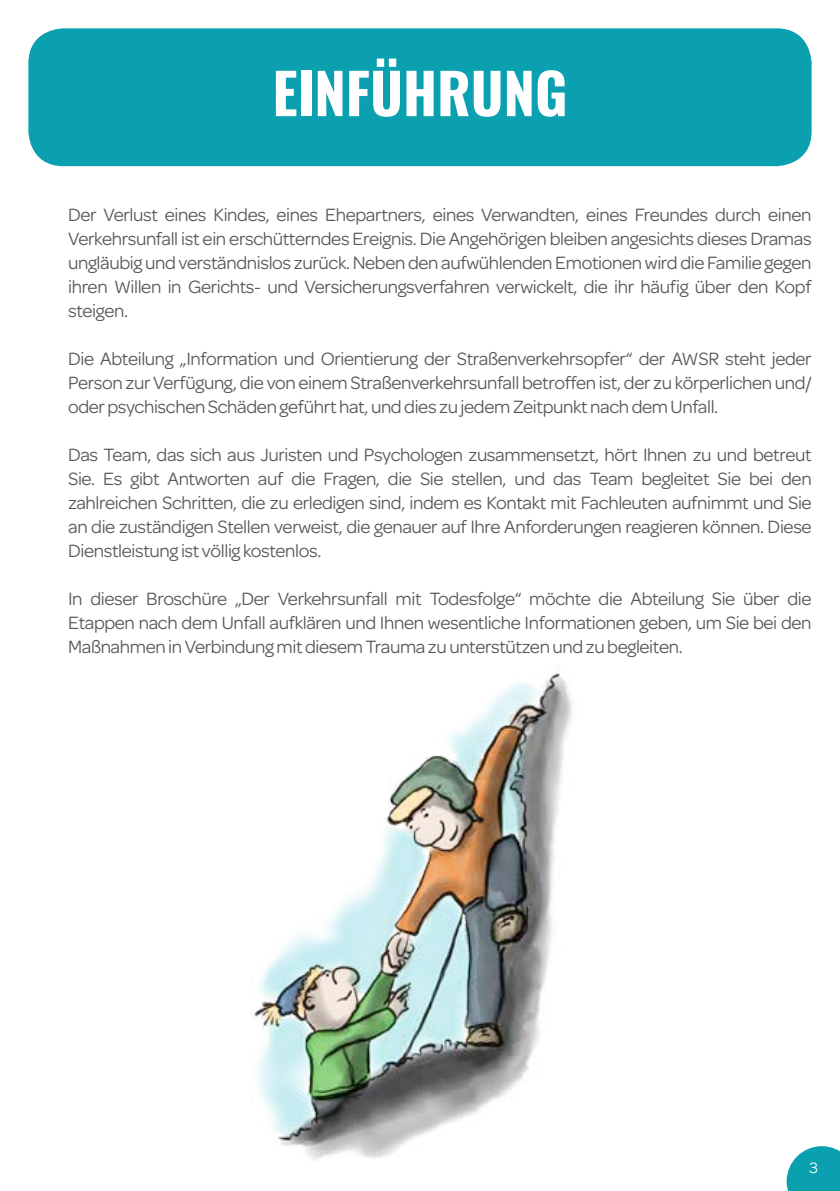
<style>
.page{position:relative;width:840px;height:1191px;background:#fff}
.page>*{position:absolute;margin:0;border:0;box-sizing:border-box;transform-origin:0 0}
.t1{font:700 56px "Oswald";color:#fff}
.t2{font:19px/24px "Omnes";letter-spacing:-.02em;color:#575756;text-align:justify}
.t3{font:16px "Omnes";color:#fff}
</style>
<div class="page">
<div style="left:29px;top:29px;width:781px;height:136px;background:#0aa0af;border-radius:34px"></div>
<div style="left:28px;top:28px;width:783px;height:138px;border:2px solid #0aa0af;border-radius:34px"></div>
<img style="left:251px;top:666px;width:321px;height:495px">
<svg style="left:786px;top:1146px;width:53px;height:45px;background:#2cadba"></svg>
<h1 class="t1" style="left:272px;top:54px;width:296px">EINFÜHRUNG</h1>
<p class="t2" style="left:68px;top:202px;width:744px">Der Verlust eines Kindes, eines Ehepartners, eines Verwandten, eines Freundes durch einen Verkehrsunfall ist ein erschütterndes Ereignis. Die Angehörigen bleiben angesichts dieses Dramas ungläubig und verständnislos zurück. Neben den aufwühlenden Emotionen wird die Familie gegen ihren Willen in Gerichts- und Versicherungsverfahren verwickelt, die ihr häufig über den Kopf steigen.</p>
<p class="t2" style="left:68px;top:346px;width:744px">Die Abteilung „Information und Orientierung der Straßenverkehrsopfer“ der AWSR steht jeder Person zur Verfügung, die von einem Straßenverkehrsunfall betroffen ist, der zu körperlichen und/ oder psychischen Schäden geführt hat, und dies zu jedem Zeitpunkt nach dem Unfall.</p>
<p class="t2" style="left:68px;top:442px;width:744px">Das Team, das sich aus Juristen und Psychologen zusammensetzt, hört Ihnen zu und betreut Sie. Es gibt Antworten auf die Fragen, die Sie stellen, und das Team begleitet Sie bei den zahlreichen Schritten, die zu erledigen sind, indem es Kontakt mit Fachleuten aufnimmt und Sie an die zuständigen Stellen verweist, die genauer auf Ihre Anforderungen reagieren können. Diese Dienstleistung ist völlig kostenlos.</p>
<p class="t2" style="left:68px;top:586px;width:744px">In dieser Broschüre „Der Verkehrsunfall mit Todesfolge“ möchte die Abteilung Sie über die Etappen nach dem Unfall aufklären und Ihnen wesentliche Informationen geben, um Sie bei den Maßnahmen in Verbindung mit diesem Trauma zu unterstützen und zu begleiten.</p>
<p class="t3" style="left:809px;top:1159px;width:10px">3</p>
</div>
